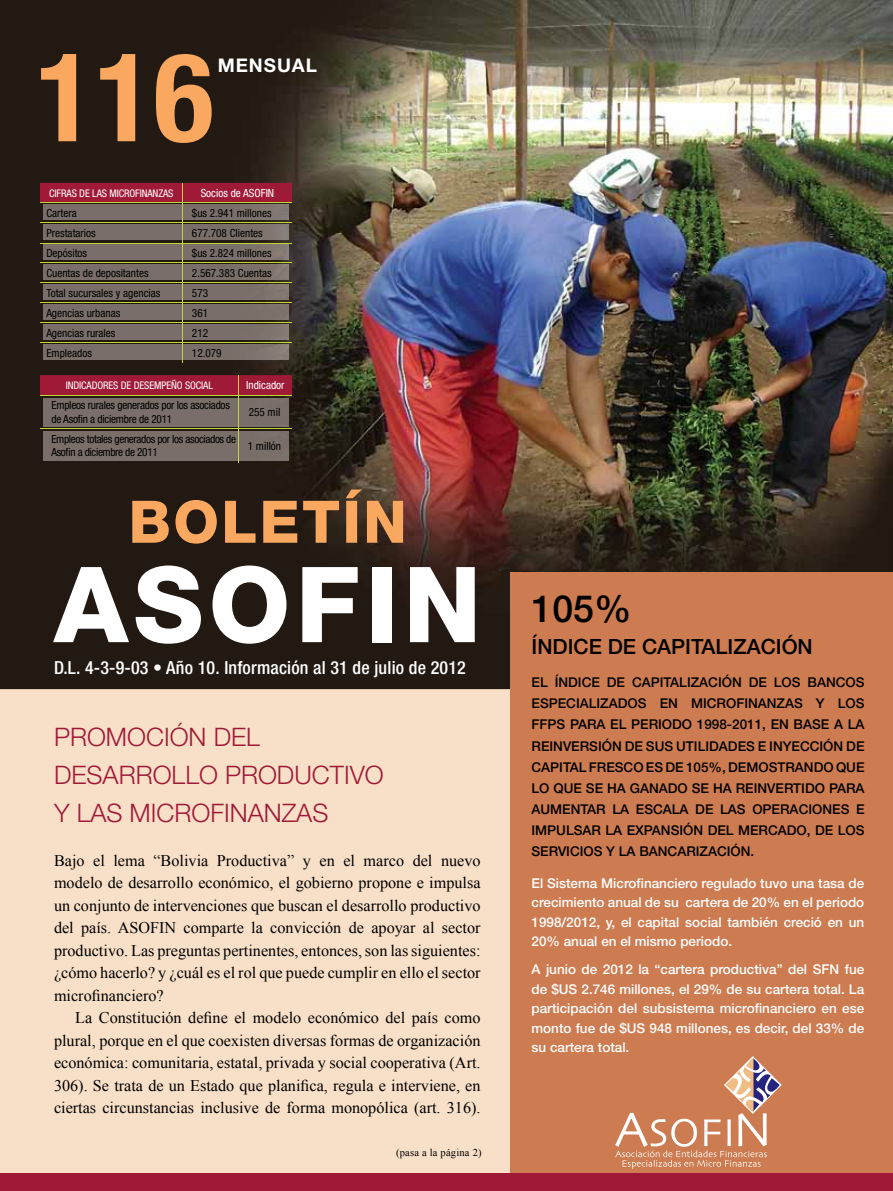
<style>
.page{position:relative;width:893px;height:1191px;background:#fff}
.page>*{position:absolute;margin:0;border:0;box-sizing:border-box;transform-origin:0 0}
.t1{font:700 condensed 123.15px "Helvetica Neue LT Std";color:#faa85f}
.t2{font:800 105.15px "Helvetica Neue LT Std";letter-spacing:.05em;color:#fff}
.t3{font:800 58.65px "Helvetica Neue LT Std";letter-spacing:.04em;color:#faa85f}
.t4{font:500 37.5px "Helvetica Neue LT Std";color:#000}
.t5{font:300 25.5px/37.5px "Helvetica Neue LT Std";color:#9f1a37}
.t6{font:500 21px "Helvetica Neue LT Std";color:#000}
.t7{font:700 18.9px "Helvetica Neue LT Std";letter-spacing:.05em;color:#fff}
.t8{font:500 condensed 18px "Helvetica Neue LT Std";letter-spacing:.01em;color:#fff}
.t9{font:16.2px/22.5px "Times New Roman";color:#000;text-align:justify}
.t10{font:500 13.5px/19.5px "Helvetica Neue LT Std";color:#fff;text-align:justify}
.t11{font:500 13.5px/21px "Helvetica Neue LT Std";color:#000;text-align:justify}
.t12{font:condensed 11.25px "Helvetica Neue LT Std";color:#000}
.t13{font:condensed 11.25px/13.5px "Helvetica Neue LT Std";letter-spacing:-.02em;color:#000}
.t14{font:condensed 11.25px/13.5px "Helvetica Neue LT Std";letter-spacing:-.03em;color:#000}
.t15{font:condensed 11.25px "Helvetica Neue LT Std";color:#fff}
.t16{font:condensed 10.5px "Helvetica Neue LT Std";letter-spacing:-.01em;color:#fff}
.t17{font:10.5px "Times New Roman";letter-spacing:.02em;color:#000}
</style>
<div class="page">
<div style="left:0;top:3px;width:584px;height:1188px;background:#f8dfc7"></div>
<img style="left:0;top:0;width:893px;height:689px">
<div style="left:510px;top:573px;width:383px;height:618px;background:#cd7b50"></div>
<div style="left:0;top:1174px;width:893px;height:17px;background:#9f1a37"></div>
<div style="left:43px;top:398px;width:246px;height:28px;background:#796e69"></div>
<div style="left:43px;top:432px;width:246px;height:28px;background:#796e69"></div>
<svg style="left:615px;top:1056px;width:166px;height:112px"></svg>
<div style="left:40px;top:375px;width:252px;height:20px;background:#9f1a37"></div>
<hr style="left:40px;top:395px;width:199px;height:1px;background:#bfd72f">
<hr style="left:239px;top:395px;width:53px;height:1px;background:#bfd72f">
<hr style="left:238px;top:395px;width:1px;height:33px;background:#bfd72f">
<hr style="left:40px;top:428px;width:199px;height:1px;background:#bfd72f">
<hr style="left:239px;top:428px;width:53px;height:1px;background:#bfd72f">
<hr style="left:238px;top:429px;width:1px;height:33px;background:#bfd72f">
<svg style="left:40px;top:183px;width:252px;height:180px;background:#745e54"></svg>
<h1 class="t1" style="left:36px;top:23px;width:179px">116</h1>
<p class="t7" style="left:218px;top:54px;width:101px">MENSUAL</p>
<p class="t16" style="left:49px;top:187px;width:126px">CIFRAS DE LAS MICROFINANZAS</p>
<p class="t15" style="left:201px;top:186px;width:75px">Socios de ASOFIN</p>
<p class="t12" style="left:46px;top:206px;width:32px">Cartera</p>
<p class="t12" style="left:192px;top:206px;width:81px">$us 2.941 millones</p>
<p class="t12" style="left:46px;top:226px;width:51px">Prestatarios</p>
<p class="t12" style="left:192px;top:226px;width:72px">677.708 Clientes</p>
<p class="t12" style="left:46px;top:246px;width:42px">Depósitos</p>
<p class="t12" style="left:192px;top:246px;width:81px">$us 2.824 millones</p>
<p class="t12" style="left:46px;top:266px;width:104px">Cuentas de depositantes</p>
<p class="t12" style="left:192px;top:266px;width:81px">2.567.383 Cuentas</p>
<p class="t12" style="left:46px;top:286px;width:115px">Total sucursales y agencias</p>
<p class="t12" style="left:192px;top:286px;width:18px">573</p>
<p class="t12" style="left:46px;top:306px;width:75px">Agencias urbanas</p>
<p class="t12" style="left:192px;top:306px;width:18px">361</p>
<p class="t12" style="left:46px;top:326px;width:71px">Agencias rurales</p>
<p class="t12" style="left:192px;top:326px;width:18px">212</p>
<p class="t12" style="left:46px;top:346px;width:47px">Empleados</p>
<p class="t12" style="left:192px;top:346px;width:31px">12.079</p>
<p class="t16" style="left:66px;top:379px;width:149px">INDICADORES DE DESEMPEÑO SOCIAL</p>
<p class="t15" style="left:246px;top:379px;width:40px">Indicador</p>
<p class="t13" style="left:51px;top:398px;width:180px">Empleos rurales generados por los asociados de Asofin a diciembre de 2011</p>
<p class="t12" style="left:249px;top:405px;width:33px">255 mil</p>
<p class="t14" style="left:51px;top:432px;width:186px">Empleos totales generados por los asociados de<br>Asofin a diciembre de 2011</p>
<p class="t12" style="left:248px;top:439px;width:35px">1 millón</p>
<h3 class="t3" style="left:129px;top:487px;width:280px">BOLETÍN</h3>
<h2 class="t2" style="left:54px;top:542px;width:429px">ASOFIN</h2>
<p class="t8" style="left:54px;top:656px;width:413px">D.L. 4-3-9-03 • Año 10. Información al 31 de julio de 2012</p>
<h3 class="t5" style="left:54px;top:718px;width:331px">PROMOCIÓN DEL<br>DESARROLLO PRODUCTIVO<br>Y LAS MICROFINANZAS</h3>
<p class="t9" style="left:54px;top:848px;width:428px">Bajo el lema “Bolivia Productiva” y en el marco del nuevo modelo de desarrollo económico, el gobierno propone e impulsa un conjunto de intervenciones que buscan el desarrollo productivo del país. ASOFIN comparte la convicción de apoyar al sector productivo. Las preguntas pertinentes, entonces, son las siguientes: ¿cómo hacerlo? y ¿cuál es el rol que puede cumplir en ello el sector microfinanciero?</p>
<p class="t9" style="left:54px;top:1006px;width:428px;text-indent:21px">La Constitución define el modelo económico del país como plural, porque en el que coexisten diversas formas de organización económica: comunitaria, estatal, privada y social cooperativa (Art.<br>306). Se trata de un Estado que planifica, regula e interviene, en ciertas circunstancias inclusive de forma monopólica (art. 316).</p>
<p class="t17" style="left:396px;top:1145px;width:87px">(pasa a la página 2)</p>
<h3 class="t4" style="left:531px;top:586px;width:102px">105%</h3>
<p class="t6" style="left:531px;top:633px;width:283px">ÍNDICE DE CAPITALIZACIÓN</p>
<p class="t11" style="left:531px;top:672px;width:335px">EL ÍNDICE DE CAPITALIZACIÓN DE LOS BANCOS ESPECIALIZADOS EN MICROFINANZAS Y LOS FFPS PARA EL PERIODO 1998-2011, EN BASE A LA REINVERSIÓN DE SUS UTILIDADES E INYECCIÓN DE CAPITAL FRESCO ES DE 105%, DEMOSTRANDO QUE LO QUE SE HA GANADO SE HA REINVERTIDO PARA AUMENTAR LA ESCALA DE LAS OPERACIONES E IMPULSAR LA EXPANSIÓN DEL MERCADO, DE LOS SERVICIOS Y LA BANCARIZACIÓN.</p>
<p class="t10" style="left:531px;top:873px;width:334px">El Sistema Microfinanciero regulado tuvo una tasa de crecimiento anual de su cartera de 20% en el periodo 1998/2012, y, el capital social también creció en un 20% anual en el mismo periodo.</p>
<p class="t10" style="left:531px;top:959px;width:334px">A junio de 2012 la “cartera productiva” del SFN fue de $US 2.746 millones, el 29% de su cartera total. La participación del subsistema microfinanciero en ese monto fue de $US 948 millones, es decir, del 33% de su cartera total.</p>
</div>
